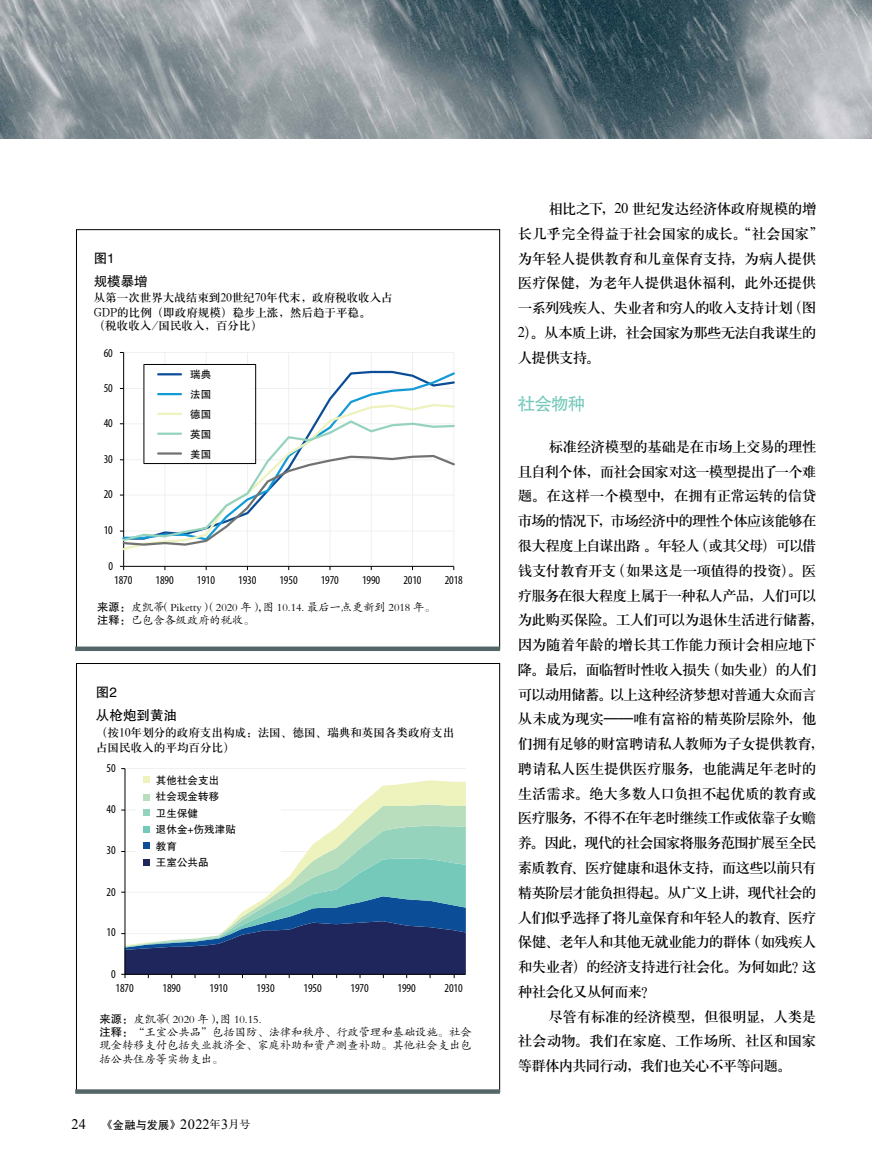
<style>
.page{position:relative;width:872px;height:1170px;background:#fff}
.page>*{position:absolute;margin:0;border:0;box-sizing:border-box;transform-origin:0 0}
.t1{font:17.7px "FZHTJW GB1 0";color:#74c9bb}
.t2{font:14.7px/24.8px "H Ya 3 gj";letter-spacing:-.055em;color:#000}
.t3{font:13.5px/22.6px "FZHTJW GB1 0";color:#000}
.t4{font:condensed 12px "Myriad Pro";letter-spacing:-.01em;color:#000}
.t5{font:11.7px/15px "H Ya 3 gj";letter-spacing:-.015em;color:#000}
.t6{font:11.55px "FZHTJW GB1 0";color:#000}
.t7{font:11.25px/13.2px "FZKTK GBK1 0";color:#000}
.t8{font:10.5px/16.5px "FZHTJW GB1 0";color:#000}
.s1{font-family:"FZHTJW GB1 0"}
.s2{font-family:"Times New Roman";font-size:14.55px}
.s3{font-size:10.05px}
.s4{font-family:"Times New Roman";font-size:14.25px}
.s5{font-family:"FZS3 JW GB1 0";font-size:10.65px}
.s6{font-family:"Times New Roman"}
</style>
<div class="page">
<img style="left:0;top:0;width:872px;height:139px">
<hr style="left:125px;top:768px;width:340px;height:1px;background:#f0f0f1">
<svg style="left:126px;top:780px;width:340px;height:78px"></svg>
<hr style="left:125px;top:768px;width:1px;height:206px;background:#000">
<svg style="left:121px;top:858px;width:345px;height:119px"></svg>
<div style="left:136px;top:773px;width:145px;height:95px;background:#fff"></div>
<div style="left:143px;top:776px;width:7px;height:6px;background:#eef2bd"></div>
<div style="left:143px;top:794px;width:7px;height:6px;background:#b9debd"></div>
<div style="left:143px;top:809px;width:7px;height:6px;background:#96d3bc"></div>
<div style="left:143px;top:826px;width:7px;height:6px;background:#74c9bb"></div>
<div style="left:143px;top:842px;width:7px;height:6px;background:#0b4d96"></div>
<div style="left:143px;top:859px;width:7px;height:6px;background:#1f265c"></div>
<svg style="left:75px;top:1089px;width:425px;height:4px;fill:#556669"></svg>
<hr style="left:124px;top:352px;width:330px;height:1px;background:#f0f0f1">
<hr style="left:165px;top:352px;width:1px;height:214px;background:#f0f0f1">
<hr style="left:206px;top:352px;width:1px;height:214px;background:#f0f0f1">
<hr style="left:247px;top:352px;width:1px;height:214px;background:#f0f0f1">
<hr style="left:288px;top:352px;width:1px;height:214px;background:#f0f0f1">
<hr style="left:330px;top:352px;width:1px;height:214px;background:#f0f0f1">
<hr style="left:371px;top:352px;width:1px;height:214px;background:#f0f0f1">
<hr style="left:412px;top:352px;width:1px;height:214px;background:#f0f0f1">
<hr style="left:453px;top:352px;width:1px;height:214px;background:#f0f0f1">
<hr style="left:123px;top:352px;width:1px;height:214px;background:#000">
<hr style="left:124px;top:566px;width:330px;height:1px;background:#000">
<svg style="left:121px;top:370px;width:334px;height:32px"></svg>
<svg style="left:122px;top:402px;width:333px;height:150px"></svg>
<svg style="left:121px;top:419px;width:334px;height:34px"></svg>
<svg style="left:120px;top:453px;width:335px;height:94px"></svg>
<div style="left:144px;top:364px;width:108px;height:99px;background:#fff"></div>
<div style="left:144px;top:364px;width:112px;height:99px;border:1px solid #000"></div>
<hr style="left:158px;top:373px;width:23px;height:2px;background:#0b4d96">
<hr style="left:158px;top:393px;width:23px;height:2px;background:#139bd7">
<hr style="left:158px;top:413px;width:23px;height:2px;background:#eef2bd">
<hr style="left:158px;top:432px;width:23px;height:3px;background:#96d3bc">
<hr style="left:158px;top:452px;width:23px;height:2px;background:#707371">
<div style="left:75px;top:646px;width:425px;height:5px;background:#556669"></div>
<p class="t3" style="left:94px;top:247px;width:55px">图1<br>规模暴增</p>
<p class="t5" style="left:94px;top:289px;width:301px">从第一次世界大战结束到20世纪70年代末，政府税收收入占<br>GDP的比例（即政府规模）稳步上涨，然后趋于平稳。</p>
<p class="t5" style="left:94px;top:318px;width:170px">（税收收入/国民收入，百分比）</p>
<p class="t4" style="left:104px;top:345px;width:11px">60</p>
<p class="t4" style="left:104px;top:380px;width:11px">50</p>
<p class="t4" style="left:104px;top:416px;width:11px">40</p>
<p class="t4" style="left:104px;top:452px;width:11px">30</p>
<p class="t4" style="left:104px;top:487px;width:11px">20</p>
<p class="t4" style="left:104px;top:523px;width:11px">10</p>
<p class="t4" style="left:108px;top:558px;width:6px">0</p>
<p class="t8" style="left:190px;top:365px;width:22px;line-height:19.8px;text-align:justify">瑞典法国德国英国美国</p>
<p class="t4" style="left:114px;top:572px;width:20px">1870</p>
<p class="t4" style="left:155px;top:572px;width:20px">1890</p>
<p class="t4" style="left:197px;top:572px;width:20px">1910</p>
<p class="t4" style="left:238px;top:572px;width:20px">1930</p>
<p class="t4" style="left:279px;top:572px;width:20px">1950</p>
<p class="t4" style="left:321px;top:572px;width:20px">1970</p>
<p class="t4" style="left:362px;top:572px;width:20px">1990</p>
<p class="t4" style="left:403px;top:572px;width:20px">2010</p>
<p class="t4" style="left:445px;top:572px;width:20px">2018</p>
<p class="t7" style="left:97px;top:601px;width:340px;line-height:12.6px"><span class="s1">来源：</span>皮凯蒂（Piketty）（2020 年），图 10.14. 最后一点更新到 2018 年。<span class="s1">注释：</span>已包含各级政府的税收。</p>
<p class="t3" style="left:96px;top:681px;width:83px">图2<br>从枪炮到黄油</p>
<p class="t5" style="left:96px;top:724px;width:360px">（按10年划分的政府支出构成：法国、德国、瑞典和英国各类政府支出占国民收入的平均百分比）</p>
<p class="t4" style="left:107px;top:760px;width:11px">50</p>
<p class="t4" style="left:107px;top:802px;width:11px">40</p>
<p class="t4" style="left:107px;top:842px;width:11px">30</p>
<p class="t4" style="left:107px;top:884px;width:11px">20</p>
<p class="t4" style="left:107px;top:924px;width:11px">10</p>
<p class="t4" style="left:111px;top:966px;width:6px">0</p>
<p class="t8" style="left:156px;top:772px;width:81px">其他社会支出<br>社会现金转移<br>卫生保健<br>退休金+伤残津贴教育<br>王室公共品</p>
<p class="t4" style="left:115px;top:980px;width:20px">1870</p>
<p class="t4" style="left:162px;top:980px;width:20px">1890</p>
<p class="t4" style="left:209px;top:980px;width:20px">1910</p>
<p class="t4" style="left:256px;top:980px;width:20px">1930</p>
<p class="t4" style="left:303px;top:980px;width:20px">1950</p>
<p class="t4" style="left:350px;top:980px;width:20px">1970</p>
<p class="t4" style="left:397px;top:980px;width:20px">1990</p>
<p class="t4" style="left:444px;top:980px;width:20px">2010</p>
<p class="t7" style="left:99px;top:1012px;width:374px"><span class="s1">来源：</span>皮凯蒂（2020 年），图 10.15.<br><span class="s1">注释：</span>“王室公共品”包括国防、法律和秩序、行政管理和基础设施。社会现金转移支付包括失业救济金、家庭补助和资产测查补助。其他社会支出包括公共住房等实物支出。</p>
<p class="t6" style="left:72px;top:1118px;width:180px"><span class="s2">24</span> <span class="s3">《</span>金融与发展<span class="s3">》</span><span class="s4">2022</span><span class="s5">年</span><span class="s4">3</span><span class="s5">月号</span></p>
<p class="t2" style="left:518px;top:196px;width:308px;text-indent:31px">相比之下，<span class="s6">20</span> 世纪发达经济体政府规模的增长几乎完全得益于社会国家的成长。“社会国家”为年轻人提供教育和儿童保育支持，为病人提供医疗保健，为老年人提供退休福利，此外还提供一系列残疾人、失业者和穷人的收入支持计划（图<br><span class="s6">2</span>）。从本质上讲，社会国家为那些无法自我谋生的人提供支持。</p>
<p class="t1" style="left:518px;top:394px;width:69px">社会物种</p>
<p class="t2" style="left:518px;top:434px;width:308px;text-indent:31px">标准经济模型的基础是在市场上交易的理性且自利个体，而社会国家对这一模型提出了一个难题。在这样一个模型中，在拥有正常运转的信贷市场的情况下，市场经济中的理性个体应该能够在很大程度上自谋出路。年轻人（或其父母）可以借钱支付教育开支（如果这是一项值得的投资）。医疗服务在很大程度上属于一种私人产品，人们可以为此购买保险。工人们可以为退休生活进行储蓄，因为随着年龄的增长其工作能力预计会相应地下降。最后，面临暂时性收入损失（如失业）的人们可以动用储蓄。以上这种经济梦想对普通大众而言从未成为现实——唯有富裕的精英阶层除外，他们拥有足够的财富聘请私人教师为子女提供教育，聘请私人医生提供医疗服务，也能满足年老时的生活需求。绝大多数人口负担不起优质的教育或医疗服务，不得不在年老时继续工作或依靠子女赡养。因此，现代的社会国家将服务范围扩展至全民素质教育、医疗健康和退休支持，而这些以前只有精英阶层才能负担得起。从广义上讲，现代社会的人们似乎选择了将儿童保育和年轻人的教育、医疗保健、老年人和其他无就业能力的群体（如残疾人和失业者）的经济支持进行社会化。为何如此？这种社会化又从何而来？</p>
<p class="t2" style="left:518px;top:1003px;width:300px;text-align:justify;text-indent:31px">尽管有标准的经济模型，但很明显，人类是社会动物。我们在家庭、工作场所、社区和国家等群体内共同行动，我们也关心不平等问题。</p>
</div>
